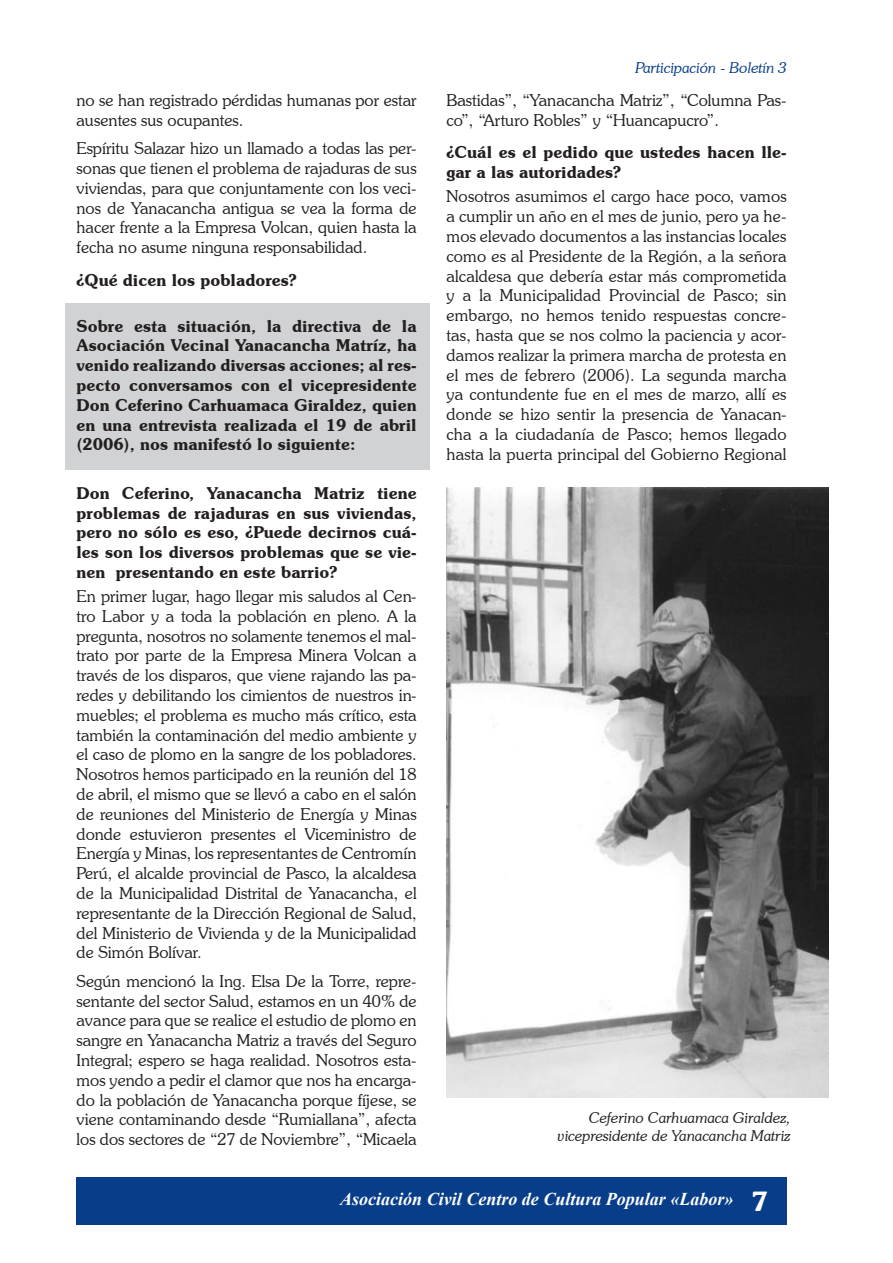
<style>
.page{position:relative;width:893px;height:1263px;background:#fff}
.page>*{position:absolute;margin:0;border:0;box-sizing:border-box;transform-origin:0 0}
.t1{font:italic 700 18px "Times New Roman";color:#fff}
.Caja_te_texto{font:300 16.5px/19.8px "Souvenir IT Cby BT";color:#231f20;text-align:justify}
.Caja_te_texto-2{font:600 16.5px/19.8px "Souvenir IT Cby BT";color:#231f20;text-align:justify}
.preguntas{font:600 16.5px/19.8px "Souvenir IT Cby BT";color:#231f20}
.leyendas{font:italic 300 15px/18px "Souvenir IT Cby BT";color:#231f20;text-align:right}
.t2{font:italic 300 15px "Souvenir IT Cby BT";color:#083e89}
</style>
<div class="page">
<div style="left:76px;top:1177px;width:711px;height:48px;background:#083e89"></div>
<div style="left:65px;top:303px;width:365px;height:166px;background:#d1d2d4"></div>
<img style="left:446px;top:488px;width:382px;height:609px">
<p class="Caja_te_texto" style="left:76px;top:90px;width:342px">no se han registrado pérdidas humanas por estar ausentes sus ocupantes.</p>
<p class="Caja_te_texto" style="left:76px;top:138px;width:342px">Espíritu Salazar hizo un llamado a todas las per&shy;sonas que tienen el problema de rajaduras de sus viviendas, para que conjuntamente con los veci&shy;nos de Yanacancha antigua se vea la forma de hacer frente a la Empresa Volcan, quien hasta la fecha no asume ninguna responsabilidad.</p>
<p class="preguntas" style="left:76px;top:270px;width:222px">¿Qué dicen los pobladores?</p>
<p class="Caja_te_texto-2" style="left:76px;top:315px;width:342px">Sobre esta situación, la directiva de la Asociación Vecinal Yanacancha Matríz, ha venido realizando diversas acciones; al res&shy;pecto conversamos con el vicepresidente Don Ceferino Carhuamaca Giraldez, quien en una entrevista realizada el 19 de abril (2006), nos manifestó lo siguiente:</p>
<p class="preguntas" style="left:76px;top:483px;width:342px;text-align:justify">Don Ceferino, Yanacancha Matriz tiene problemas de rajaduras en sus viviendas, pero no sólo es eso, ¿Puede decirnos cuá&shy;les son los diversos problemas que se vie&shy;nen presentando en este barrio?</p>
<p class="Caja_te_texto" style="left:76px;top:586px;width:342px">En primer lugar, hago llegar mis saludos al Cen&shy;tro Labor y a toda la población en pleno. A la pregunta, nosotros no solamente tenemos el mal&shy;trato por parte de la Empresa Minera Volcan a través de los disparos, que viene rajando las pa&shy;redes y debilitando los cimientos de nuestros in&shy;muebles; el problema es mucho más crítico, esta también la contaminación del medio ambiente y el caso de plomo en la sangre de los pobladores.<br>Nosotros hemos participado en la reunión del 18 de abril, el mismo que se llevó a cabo en el salón de reuniones del Ministerio de Energía y Minas donde estuvieron presentes el Viceministro de Energía y Minas, los representantes de Centromín Perú, el alcalde provincial de Pasco, la alcaldesa de la Municipalidad Distrital de Yanacancha, el representante de la Dirección Regional de Salud, del Ministerio de Vivienda y de la Municipalidad de Simón Bolívar.</p>
<p class="Caja_te_texto" style="left:76px;top:971px;width:342px">Según mencionó la Ing. Elsa De la Torre, repre&shy;sentante del sector Salud, estamos en un 40% de avance para que se realice el estudio de plomo en sangre en Yanacancha Matriz a través del Seguro Integral; espero se haga realidad. Nosotros esta&shy;mos yendo a pedir el clamor que nos ha encarga&shy;do la población de Yanacancha porque fíjese, se viene contaminando desde “Rumiallana”, afecta los dos sectores de “27 de Noviembre”, “Micaela</p>
<p class="t2" style="left:635px;top:58px;width:153px">Participación - Boletín 3</p>
<p class="Caja_te_texto" style="left:446px;top:90px;width:342px">Bastidas”, “Yanacancha Matriz”, “Columna Pas&shy;co”, “Arturo Robles” y “Huancapucro”.</p>
<p class="preguntas" style="left:446px;top:142px;width:342px">¿Cuál es el pedido que ustedes hacen lle&shy;gar a las autoridades?</p>
<p class="Caja_te_texto" style="left:446px;top:186px;width:342px">Nosotros asumimos el cargo hace poco, vamos a cumplir un año en el mes de junio, pero ya he&shy;mos elevado documentos a las instancias locales como es al Presidente de la Región, a la señora alcaldesa que debería estar más comprometida y a la Municipalidad Provincial de Pasco; sin embargo, no hemos tenido respuestas concre&shy;tas, hasta que se nos colmo la paciencia y acor&shy;damos realizar la primera marcha de protesta en el mes de febrero (2006). La segunda marcha ya contundente fue en el mes de marzo, allí es donde se hizo sentir la presencia de Yanacan&shy;cha a la ciudadanía de Pasco; hemos llegado hasta la puerta principal del Gobierno Regional</p>
<p class="leyendas" style="left:557px;top:1108px;width:235px">Ceferino Carhuamaca Giraldez, vicepresidente de Yanacancha Matriz</p>
<p class="t1" style="left:340px;top:1187px;width:395px">Asociación Civil Centro de Cultura Popular «Labor»</p>
</div>
